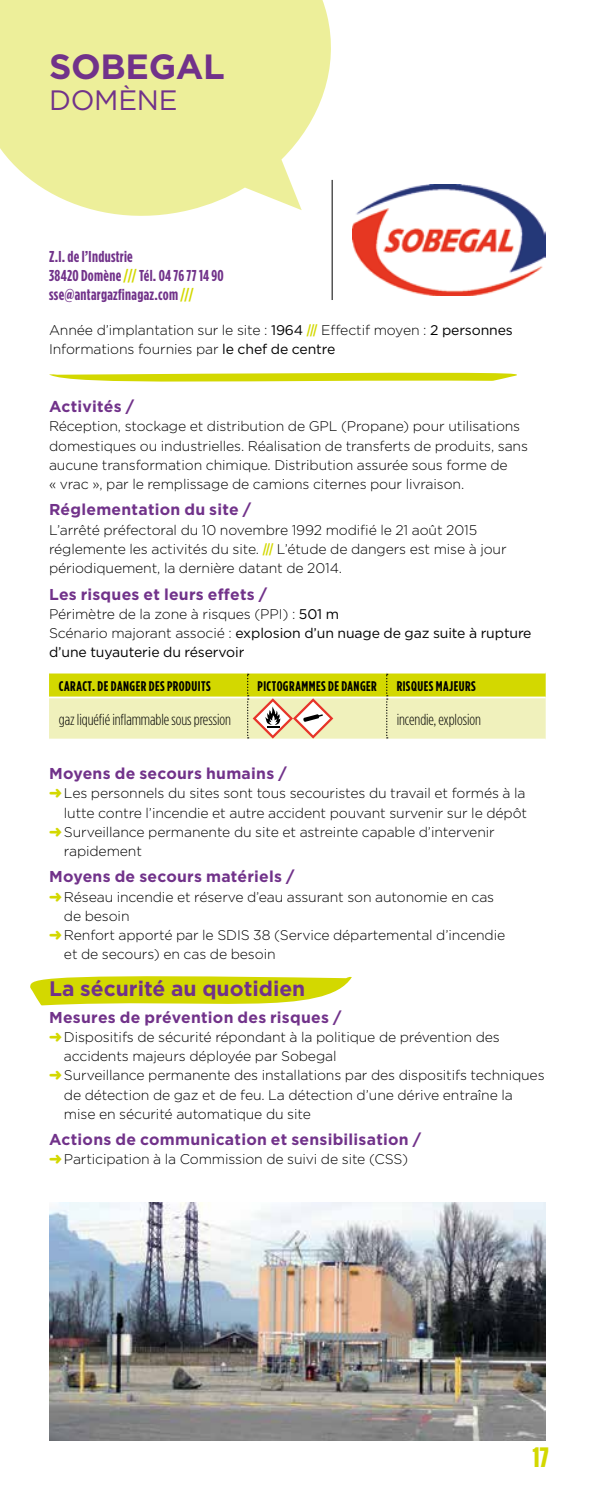
<style>
.page{position:relative;width:596px;height:1489px;background:#fff}
.page>*{position:absolute;margin:0;border:0;box-sizing:border-box;transform-origin:0 0}
.t1{font:700 35px "Gotham";letter-spacing:-.01em;color:#71328a}
.t2{font:28px "Gotham";letter-spacing:-.01em;color:#71328a}
.t3{font:700 28px "Tungsten";color:#d3d800}
.t4{font:700 21px "Gotham";color:#71328a}
.t5{font:700 15.75px "Gotham";letter-spacing:.015em;color:#71328a}
.t6{font:700 15.75px/18.9px "Gotham Condensed";letter-spacing:.02em;color:#71328a}
.t7{font:300 15.75px "Gotham Condensed";letter-spacing:-.005em;color:#000}
.t8{font:300 14px/19.2px "Gotham";letter-spacing:-.01em;color:#000}
.t9{font:14px/19.2px "Gotham";letter-spacing:-.01em;color:#000}
.t10{font:700 14px "Gotham Condensed";letter-spacing:.035em;color:#000}
.s1{color:#d3d800}
.s2{font-weight:400}
.s3{font-family:"Gotham Condensed";font-weight:700;color:#d3d800}
.s4{font-weight:300}
</style>
<div class="page">
<svg style="left:0;top:0;width:333px;height:233px;fill:#edef9a"></svg>
<hr style="left:331px;top:180px;width:1px;height:120px;background:#000">
<svg style="left:49px;top:372px;width:467px;height:10px"></svg>
<svg style="left:49px;top:672px;width:496px;height:67px;background:#e5e57d"></svg>
<svg style="left:30px;top:976px;width:321px;height:30px"></svg>
<img style="left:352px;top:185px;width:193px;height:110px">
<img style="left:49px;top:1202px;width:496px;height:238px">
<h1 class="t1" style="left:49px;top:43px;width:177px">SOBEGAL</h1>
<h2 class="t2" style="left:49px;top:82px;width:130px">DOMÈNE</h2>
<p class="t6" style="left:49px;top:247px;width:176px">Z.I. de l’Industrie<br>38420 Domène <span class="s1">///</span> Tél. 04 76 77 14 90 sse@antargazfinagaz.com <span class="s1">///</span></p>
<p class="t8" style="left:49px;top:320px;width:465px">Année d’implantation sur le site : <span class="s2">1964</span> <span class="s3">///</span> Effectif moyen : <span class="s2">2 personnes<br></span>Informations fournies par <span class="s2">le chef de centre</span></p>
<p class="t5" style="left:49px;top:396px;width:86px">Activités /</p>
<p class="t8" style="left:49px;top:416px;width:480px">Réception, stockage et distribution de GPL (Propane) pour utilisations domestiques ou industrielles. Réalisation de transferts de produits, sans aucune transformation chimique. Distribution assurée sous forme de<br>« vrac », par le remplissage de camions citernes pour livraison.</p>
<p class="t5" style="left:49px;top:499px;width:203px">Réglementation du site /</p>
<p class="t8" style="left:49px;top:519px;width:459px">L’arrêté préfectoral du 10 novembre 1992 modifié le 21 août 2015 réglemente les activités du site. <span class="s3">///</span> L’étude de dangers est mise à jour périodiquement, la dernière datant de 2014.</p>
<p class="t5" style="left:49px;top:583px;width:219px">Les risques et leurs effets /</p>
<p class="t9" style="left:49px;top:604px;width:483px"><span class="s4">Périmètre de la zone à risques (PPI) :</span> 501 m<br><span class="s4">Scénario majorant associé :</span> explosion d’un nuage de gaz suite à rupture d’une tuyauterie du réservoir</p>
<p class="t10" style="left:59px;top:677px;width:153px">CARACT. DE DANGER DES PRODUITS</p>
<p class="t10" style="left:257px;top:677px;width:121px">PICTOGRAMMES DE DANGER</p>
<p class="t10" style="left:396px;top:677px;width:81px">RISQUES MAJEURS</p>
<p class="t7" style="left:59px;top:710px;width:173px">gaz liquéfié inflammable sous pression</p>
<p class="t7" style="left:396px;top:710px;width:86px">incendie, explosion</p>
<p class="t5" style="left:49px;top:763px;width:239px">Moyens de secours humains /</p>
<p class="t8" style="left:49px;top:783px;width:477px"><span class="s1">➜</span>Les personnels du sites sont tous secouristes du travail et formés à la</p>
<p class="t8" style="left:64px;top:802px;width:464px">lutte contre l’incendie et autre accident pouvant survenir sur le dépôt</p>
<p class="t8" style="left:49px;top:821px;width:447px"><span class="s1">➜</span>Surveillance permanente du site et astreinte capable d’intervenir</p>
<p class="t8" style="left:64px;top:841px;width:79px">rapidement</p>
<p class="t5" style="left:49px;top:866px;width:247px">Moyens de secours matériels /</p>
<p class="t8" style="left:49px;top:886px;width:446px"><span class="s1">➜</span>Réseau incendie et réserve d’eau assurant son autonomie en cas</p>
<p class="t8" style="left:64px;top:905px;width:67px">de besoin</p>
<p class="t8" style="left:49px;top:925px;width:457px"><span class="s1">➜</span>Renfort apporté par le SDIS 38 (Service départemental d’incendie</p>
<p class="t8" style="left:64px;top:944px;width:213px">et de secours) en cas de besoin</p>
<h3 class="t4" style="left:49px;top:974px;width:258px">La sécurité au quotidien</h3>
<p class="t5" style="left:49px;top:1006px;width:294px">Mesures de prévention des risques /</p>
<p class="t8" style="left:49px;top:1026px;width:452px"><span class="s1">➜</span>Dispositifs de sécurité répondant à la politique de prévention des</p>
<p class="t8" style="left:64px;top:1046px;width:274px">accidents majeurs déployée par Sobegal</p>
<p class="t8" style="left:49px;top:1065px;width:497px"><span class="s1">➜</span>Surveillance permanente des installations par des dispositifs techniques</p>
<p class="t8" style="left:64px;top:1084px;width:450px">de détection de gaz et de feu. La détection d’une dérive entraîne la</p>
<p class="t8" style="left:64px;top:1103px;width:248px">mise en sécurité automatique du site</p>
<p class="t5" style="left:49px;top:1129px;width:373px">Actions de communication et sensibilisation /</p>
<p class="t8" style="left:49px;top:1149px;width:360px"><span class="s1">➜</span>Participation à la Commission de suivi de site (CSS)</p>
<h2 class="t3" style="left:532px;top:1441px;width:18px">17</h2>
</div>
